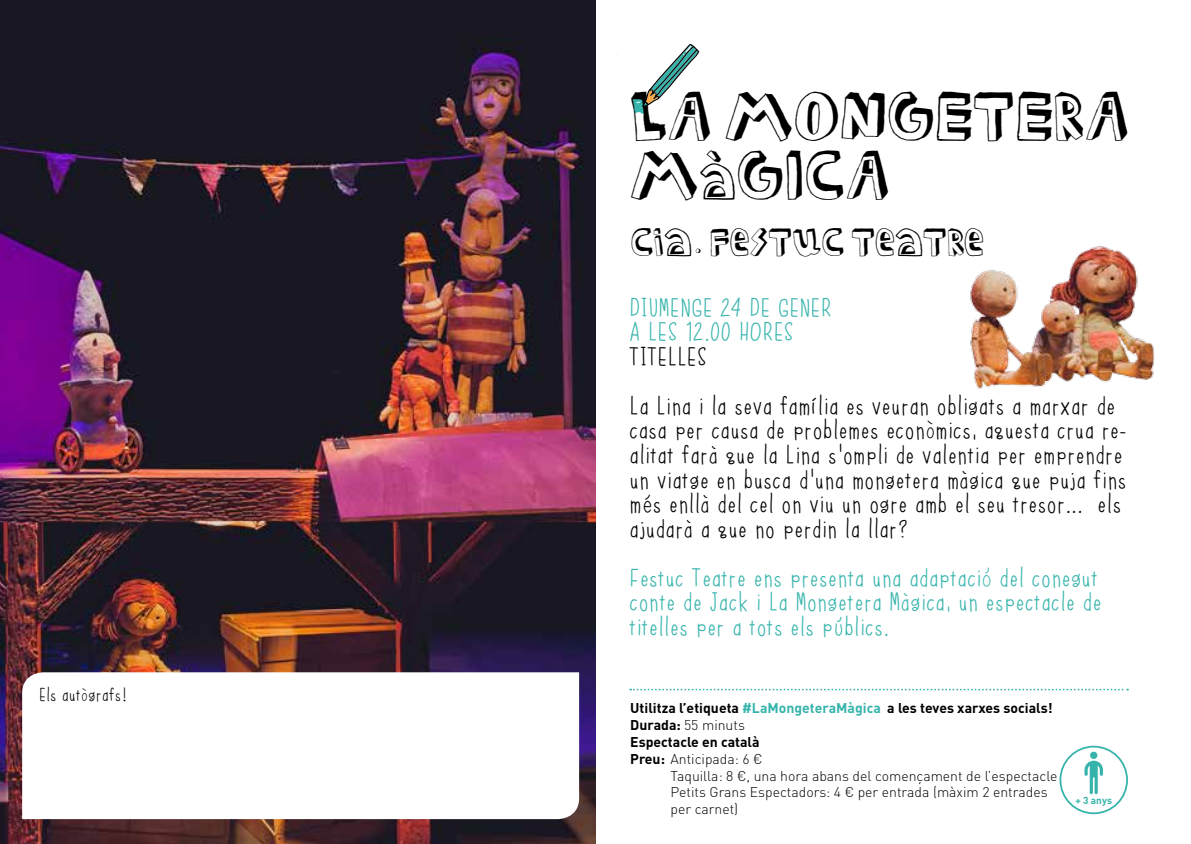
<style>
.page{position:relative;width:1191px;height:844px;background:#fff}
.page>*{position:absolute;margin:0;border:0;box-sizing:border-box;transform-origin:0 0}
.t1{font:49.35px/59.3px "FEDERICO";color:#000}
.t2{font:28px "FEDERICO";color:#000}
.t3{font:24.5px/24.5px "bkobiii";color:#000}
.t4{font:24.5px/24.5px "bkobiii";color:#36b4ac}
.t5{font:17.5px "bkobiii";color:#000}
.t6{font:300 14px/16.8px "DIN";color:#000}
.t7{font:700 14px/16.8px "DIN";color:#000}
.t8{font:700 9.97px "DIN";color:#36b4ac}
.s1{color:#36b4ac}
.s2{font-weight:300}
</style>
<div class="page">
<svg style="left:632px;top:44px;width:67px;height:70px"></svg>
<svg style="left:630px;top:688px;width:498px;height:2px"></svg>
<img style="left:970px;top:246px;width:185px;height:143px">
<div style="left:1059px;top:745px;width:69px;height:69px;border:2px solid #36b4ac;border-radius:50%"></div>
<svg style="left:1084px;top:751px;width:19px;height:42px"></svg>
<img style="left:0;top:0;width:595px;height:843px">
<svg style="left:22px;top:672px;width:557px;height:146px"></svg>
<p class="t5" style="left:40px;top:684px;width:89px">Els autògrafs!</p>
<h1 class="t1" style="left:630px;top:87px;width:501px">LA MONGETERA<br>MÀGICA</h1>
<p class="t2" style="left:630px;top:227px;width:356px">CIA. FESTUC TEATRE</p>
<p class="t4" style="left:630px;top:293px;width:204px">DIUMENGE 24 DE GENER<br>A LES 12.00 HORES</p>
<p class="t3" style="left:630px;top:330px;width:488px;line-height:49px">TITELLES<br>La Lina i la seva família es veuran obligats a marxar de</p>
<p class="t3" style="left:630px;top:416px;width:499px">casa per causa de problemes econòmics, aquesta crua re&shy;alitat farà que la Lina s’ompli de valentia per emprendre un viatge en busca d’una mongetera màgica que puja fins més enllà del cel on viu un ogre amb el seu tresor... els ajudarà a que no perdin la llar?</p>
<p class="t4" style="left:630px;top:563px;width:474px">Festuc Teatre ens presenta una adaptació del conegut conte de Jack i La Mongetera Màgica, un espectacle de titelles per a tots els públics.</p>
<p class="t7" style="left:630px;top:699px;width:424px">Utilitza l’etiqueta <span class="s1">#LaMongeteraMàgica</span> a les teves xarxes socials!<br>Durada: <span class="s2">55 minuts<br></span>Espectacle en català<br>Preu: <span class="s2">Anticipada: 6 €</span></p>
<p class="t6" style="left:670px;top:766px;width:388px">Taquilla: 8 €, una hora abans del començament de l’espectacle<br>Petits Grans Espectadors: 4 € per entrada (màxim 2 entrades per carnet)</p>
<p class="t8" style="left:1075px;top:793px;width:38px">+ 3 anys</p>
</div>
